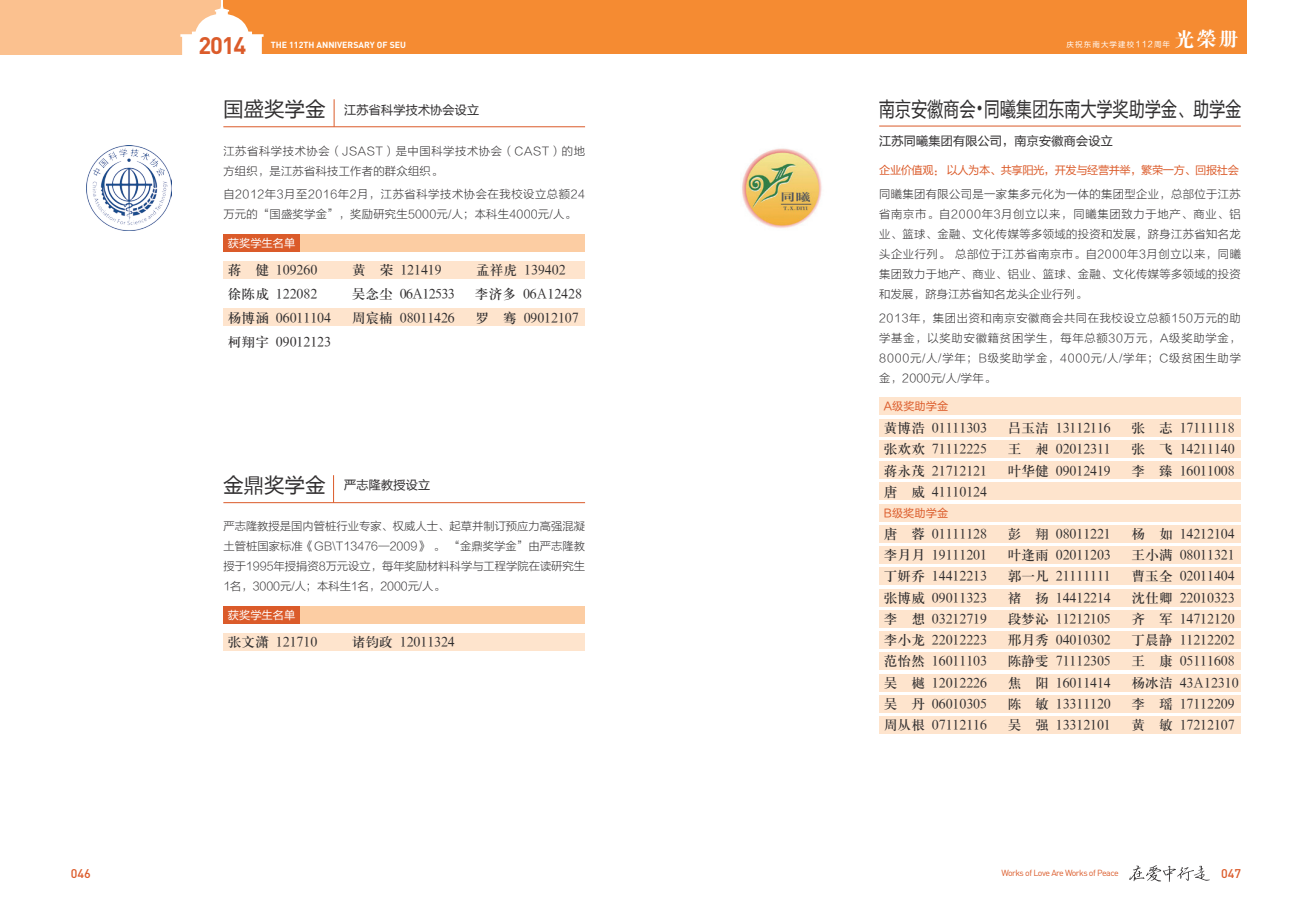
<style>
.page{position:relative;width:1312px;height:922px;background:#fff}
.page>*{position:absolute;margin:0;border:0;box-sizing:border-box;transform-origin:0 0}
.t1{font:700 23.62px "DIN Pro";color:#db5b2a}
.t2{font:20px "FZLTH GB1 4";letter-spacing:.025em;color:#312f30;scale:.79 1}
.t3{font:20px "FZDBSFW GB1 0";color:#fff}
.t4{font:13.75px "H Ya 3 gj";color:#312f30}
.t5{font:13.75px "H Ya 3 gj";letter-spacing:-.04em;color:#312f30}
.t6{font:500 12.5px "DIN Pro";color:#db5b2a}
.t7{font:12px "FZLTH GB1 4";letter-spacing:.025em;color:#312f30}
.t8{font:11.25px/20px "FZLTXHJW GB1 0";letter-spacing:.035em;color:#312f30;text-align:justify}
.t9{font:11.25px/20px "FZLTXHJW GB1 0";letter-spacing:.055em;color:#312f30}
.t10{font:11.25px "FZLTHK GBK1 0";letter-spacing:-.04em;color:#db5b2a}
.t11{font:11.25px "FZLTHK GBK1 0";color:#fff}
.t12{font:8.75px "DIN Pro";letter-spacing:-.055em;color:#db5b2a}
.t13{font:700 8.75px "DIN Pro";color:#fff}
.t14{font:7.5px "FZLTHK GBK1 0";letter-spacing:.145em;color:#fff}
.s1{font-size:20px}
.s2{font-size:8.25px}
.s3{font-family:"Sim Sun"}
</style>
<div class="page">
<div style="left:223px;top:0;width:1022px;height:53px;background:#f58b32"></div>
<div style="left:0;top:0;width:220px;height:55px;background:#fbc18f"></div>
<svg style="left:180px;top:7px;width:83px;height:48px"></svg>
<svg style="left:1129px;top:865px;width:80px;height:16px"></svg>
<hr style="left:223px;top:126px;width:362px;height:1px;background:#db5b2a">
<svg style="left:333px;top:99px;width:1px;height:28px"></svg>
<div style="left:223px;top:234px;width:362px;height:18px;background:#fccda3"></div>
<div style="left:223px;top:234px;width:76px;height:18px;background:#db5b2a"></div>
<div style="left:223px;top:261px;width:362px;height:18px;background:#fee4cd"></div>
<div style="left:223px;top:308px;width:362px;height:18px;background:#fee4cd"></div>
<img style="left:86px;top:145px;width:85px;height:85px">
<div style="left:879px;top:397px;width:361px;height:18px;background:#fee4cd"></div>
<div style="left:879px;top:610px;width:361px;height:17px;background:#fee4cd"></div>
<div style="left:879px;top:503px;width:361px;height:18px;background:#fee4cd"></div>
<div style="left:879px;top:716px;width:361px;height:17px;background:#fee4cd"></div>
<div style="left:879px;top:440px;width:361px;height:17px;background:#fee4cd"></div>
<div style="left:879px;top:652px;width:361px;height:18px;background:#fee4cd"></div>
<div style="left:879px;top:546px;width:361px;height:18px;background:#fee4cd"></div>
<div style="left:879px;top:418px;width:361px;height:18px;background:#fee4cd"></div>
<div style="left:879px;top:631px;width:361px;height:17px;background:#fee4cd"></div>
<div style="left:879px;top:525px;width:361px;height:17px;background:#fee4cd"></div>
<div style="left:879px;top:461px;width:361px;height:18px;background:#fee4cd"></div>
<div style="left:879px;top:673px;width:361px;height:18px;background:#fee4cd"></div>
<div style="left:879px;top:567px;width:361px;height:18px;background:#fee4cd"></div>
<div style="left:879px;top:482px;width:361px;height:18px;background:#fee4cd"></div>
<div style="left:879px;top:694px;width:361px;height:18px;background:#fee4cd"></div>
<div style="left:879px;top:588px;width:361px;height:18px;background:#fee4cd"></div>
<hr style="left:879px;top:126px;width:361px;height:1px;background:#db5b2a">
<div style="left:223px;top:606px;width:362px;height:17px;background:#fccda3"></div>
<div style="left:223px;top:606px;width:76px;height:17px;background:#db5b2a"></div>
<div style="left:223px;top:633px;width:362px;height:17px;background:#fee4cd"></div>
<hr style="left:223px;top:502px;width:362px;height:1px;background:#db5b2a">
<svg style="left:333px;top:475px;width:1px;height:27px"></svg>
<img style="left:742px;top:148px;width:80px;height:80px">
<h1 class="t1" style="left:198px;top:30px;width:49px">2014</h1>
<p class="t13" style="left:271px;top:38px;width:137px">THE 112TH ANNIVERSARY OF SEU</p>
<p class="t7" style="left:223px;top:103px;width:257px"><span class="s1">国盛奖学金</span> 江苏省科学技术协会设立</p>
<p class="t9" style="left:223px;top:141px;width:363px">江苏省科学技术协会（JSAST）是中国科学技术协会（CAST）的地方组织，是江苏省科技工作者的群众组织。</p>
<p class="t9" style="left:223px;top:185px;width:363px">自2012年3月至2016年2月，江苏省科学技术协会在我校设立总额24万元的“国盛奖学金”，奖励研究生5000元/人；本科生4000元/人。</p>
<p class="t11" style="left:228px;top:237px;width:69px">获奖学生名单</p>
<p class="t4" style="left:228px;top:263px;width:91px">蒋 健 109260</p>
<p class="t4" style="left:352px;top:263px;width:91px">黄 荣 121419</p>
<p class="t4" style="left:476px;top:263px;width:91px">孟祥虎 139402</p>
<p class="t4" style="left:228px;top:287px;width:91px">徐陈成 122082</p>
<p class="t5" style="left:351px;top:287px;width:105px">吴念尘 06A12533</p>
<p class="t4" style="left:475px;top:287px;width:108px">李济多 06A12428</p>
<p class="t4" style="left:228px;top:311px;width:105px">杨博涵 06011104</p>
<p class="t4" style="left:351px;top:311px;width:105px">周宸楠 08011426</p>
<p class="t4" style="left:475px;top:311px;width:105px">罗 骞 09012107</p>
<p class="t4" style="left:228px;top:334px;width:105px">柯翔宇 09012123</p>
<p class="t7" style="left:223px;top:478px;width:208px"><span class="s1">金鼎奖学金</span> 严志隆教授设立</p>
<p class="t8" style="left:223px;top:516px;width:363px">严志隆教授是国内管桩行业专家、权威人士、起草并制订预应力高强混凝土管桩国家标准《GB\T13476—2009》。 “金鼎奖学金”由严志隆教授于1995年授捐资8万元设立，每年奖励材料科学与工程学院在读研究生1名，3000元/人；本科生1名，2000元/人。</p>
<p class="t11" style="left:228px;top:609px;width:69px">获奖学生名单</p>
<p class="t4" style="left:228px;top:635px;width:91px">张文潇 121710</p>
<p class="t4" style="left:351px;top:635px;width:105px">诸钧政 12011324</p>
<h2 class="t3" style="left:1174px;top:28px;width:66px">光荣册</h2>
<p class="t14" style="left:1066px;top:40px;width:105px">庆祝东南大学建校<span class="s2">112</span>周年</p>
<h2 class="t2" style="left:879px;top:98px;width:460px">南京安徽商会<span class="s3">•</span>同曦集团东南大学奖助学金、助学金</h2>
<p class="t7" style="left:879px;top:134px;width:235px">江苏同曦集团有限公司，南京安徽商会设立</p>
<p class="t10" style="left:879px;top:164px;width:361px">企业价值观：以人为本、共享阳光，开发与经营并举，繁荣一方、回报社会</p>
<p class="t8" style="left:879px;top:184px;width:363px">同曦集团有限公司是一家集多元化为一体的集团型企业，总部位于江苏省南京市。自2000年3月创立以来，同曦集团致力于地产、商业、铝业、篮球、金融、文化传媒等多领域的投资和发展，跻身江苏省知名龙头企业行列。 总部位于江苏省南京市。自2000年3月创立以来，同曦集团致力于地产、商业、铝业、篮球、金融、文化传媒等多领域的投资和发展，跻身江苏省知名龙头企业行列。</p>
<p class="t8" style="left:879px;top:308px;width:363px">2013年，集团出资和南京安徽商会共同在我校设立总额150万元的助学基金，以奖助安徽籍贫困学生，每年总额30万元，A级奖助学金，8000元/人/学年；B级奖助学金，4000元/人/学年；C级贫困生助学金，2000元/人/学年。</p>
<p class="t10" style="left:883px;top:400px;width:66px">A级奖助学金</p>
<p class="t4" style="left:883px;top:421px;width:105px">黄博浩 01111303</p>
<p class="t4" style="left:1007px;top:421px;width:105px">吕玉洁 13112116</p>
<p class="t4" style="left:1131px;top:421px;width:105px">张 志 17111118</p>
<p class="t4" style="left:883px;top:442px;width:105px">张欢欢 71112225</p>
<p class="t4" style="left:1007px;top:442px;width:105px">王 昶 02012311</p>
<p class="t4" style="left:1131px;top:442px;width:105px">张 飞 14211140</p>
<p class="t4" style="left:883px;top:463px;width:105px">蒋永茂 21712121</p>
<p class="t4" style="left:1007px;top:463px;width:105px">叶华健 09012419</p>
<p class="t4" style="left:1131px;top:463px;width:105px">李 臻 16011008</p>
<p class="t4" style="left:883px;top:484px;width:105px">唐 威 41110124</p>
<p class="t4" style="left:883px;top:526px;width:105px">唐 蓉 01111128</p>
<p class="t4" style="left:1007px;top:526px;width:105px">彭 翔 08011221</p>
<p class="t4" style="left:1131px;top:526px;width:105px">杨 如 14212104</p>
<p class="t4" style="left:883px;top:548px;width:105px">李月月 19111201</p>
<p class="t4" style="left:1007px;top:548px;width:105px">叶逢雨 02011203</p>
<p class="t4" style="left:1131px;top:548px;width:105px">王小满 08011321</p>
<p class="t4" style="left:883px;top:569px;width:105px">丁妍乔 14412213</p>
<p class="t4" style="left:1007px;top:569px;width:105px">郭一凡 21111111</p>
<p class="t4" style="left:1131px;top:569px;width:105px">曹玉全 02011404</p>
<p class="t4" style="left:883px;top:590px;width:105px">张博威 09011323</p>
<p class="t4" style="left:1007px;top:590px;width:105px">褚 扬 14412214</p>
<p class="t4" style="left:1131px;top:590px;width:105px">沈仕卿 22010323</p>
<p class="t4" style="left:883px;top:611px;width:105px">李 想 03212719</p>
<p class="t4" style="left:1007px;top:611px;width:105px">段梦沁 11212105</p>
<p class="t4" style="left:1131px;top:611px;width:105px">齐 军 14712120</p>
<p class="t4" style="left:883px;top:633px;width:105px">李小龙 22012223</p>
<p class="t4" style="left:1007px;top:633px;width:105px">邢月秀 04010302</p>
<p class="t4" style="left:1131px;top:633px;width:105px">丁晨静 11212202</p>
<p class="t4" style="left:883px;top:654px;width:105px">范怡然 16011103</p>
<p class="t4" style="left:1007px;top:654px;width:105px">陈静雯 71112305</p>
<p class="t4" style="left:1131px;top:654px;width:105px">王 康 05111608</p>
<p class="t4" style="left:883px;top:675px;width:105px">吴 樾 12012226</p>
<p class="t4" style="left:1007px;top:675px;width:105px">焦 阳 16011414</p>
<p class="t4" style="left:1131px;top:675px;width:108px">杨冰洁 43A12310</p>
<p class="t4" style="left:883px;top:696px;width:105px">吴 丹 06010305</p>
<p class="t4" style="left:1007px;top:696px;width:105px">陈 敏 13311120</p>
<p class="t4" style="left:1131px;top:696px;width:105px">李 瑶 17112209</p>
<p class="t4" style="left:883px;top:718px;width:105px">周从根 07112116</p>
<p class="t4" style="left:1007px;top:718px;width:105px">吴 强 13312101</p>
<p class="t4" style="left:1131px;top:718px;width:105px">黄 敏 17212107</p>
<p class="t10" style="left:883px;top:506px;width:66px">B级奖助学金</p>
<p class="t6" style="left:71px;top:864px;width:21px">046</p>
<p class="t6" style="left:1220px;top:864px;width:21px">047</p>
<p class="t12" style="left:1001px;top:866px;width:119px">Works of Love Are Works of Peace</p>
</div>
